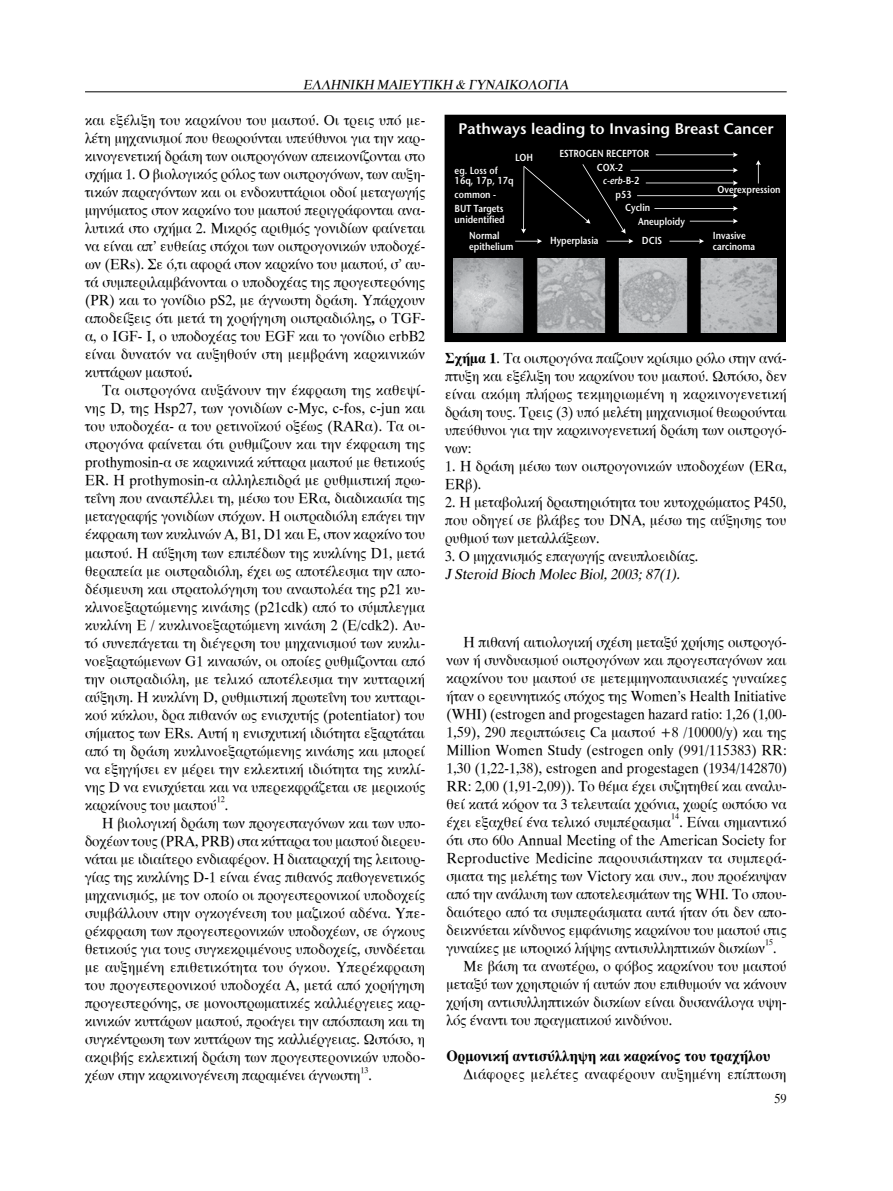
<style>
.page{position:relative;width:893px;height:1191px;background:#fff}
.page>*{position:absolute;margin:0;border:0;box-sizing:border-box;transform-origin:0 0}
.t1{font:600 16.05px "Stone Sans ITC Hel";color:#fff}
.t2{font:15.75px "UB Times Bold";color:#000;scale:.95 1}
.t3{font:15px/18px "UB Times";letter-spacing:.005em;color:#000;text-align:justify;scale:.96 1}
.t4{font:15px "UB Times";letter-spacing:.025em;color:#000;scale:.96 1}
.t5{font:italic 15px "UB Times";color:#000;scale:.96 1}
.t6{font:italic 13.5px "UB Times";color:#000;scale:.95 1}
.t7{font:13.5px "UB Times";color:#000;scale:.95 1}
.t8{font:600 10.65px/10.6px "Stone Sans ITC Hel";color:#fff;scale:.85 1}
.t9{font:italic 600 10.65px "Stone Sans ITC Hel";color:#fff;scale:.85 1}
.t10{font:8.7px "UB Times";color:#000;scale:.96 1}
.s1{font-family:"UB Times Bold"}
.s2{font-style:normal}
</style>
<div class="page">
<hr style="left:85px;top:91px;width:702px;height:1px;background:#000">
<div style="left:445px;top:115px;width:340px;height:226px;background:#000"></div>
<svg style="left:656px;top:152px;width:82px;height:5px"></svg>
<svg style="left:756px;top:160px;width:5px;height:23px"></svg>
<svg style="left:515px;top:164px;width:223px;height:80px"></svg>
<div style="left:445px;top:115px;width:341px;height:227px;border:1px solid #000"></div>
<img style="left:454px;top:258px;width:322px;height:74px">
<p class="t6" style="left:303px;top:78px;width:284px">EΛΛHNIKH MAIEYTIKH &amp; ΓYNAIKOΛΟΓIA</p>
<p class="t3" style="left:85px;top:111px;width:356px">και εξέλιξη του καρκίνου του μαστού. Οι τρεις υπό με&shy;λέτη μηχανισμοί που θεωρούνται υπεύθυνοι για την καρ&shy;κινογενετική δράση των οιστρογόνων απεικονίζονται στο σχήμα 1. Ο βιολογικός ρόλος των οιστρογόνων, των αυξη&shy;τικών παραγόντων και οι ενδοκυττάριοι οδοί μεταγωγής μηνύματος στον καρκίνο του μαστού περιγράφονται ανα&shy;λυτικά στο σχήμα 2. Μικρός αριθμός γονιδίων φαίνεται να είναι απ’ ευθείας στόχοι των οιστρογονικών υποδοχέ&shy;ων (ERs). Σε ό,τι αφορά στον καρκίνο του μαστού, σ’ αυ&shy;τά συμπεριλαμβάνονται ο υποδοχέας της προγεστερόνης (PR) και το γονίδιο pS2, με άγνωστη δράση. Υπάρχουν αποδείξεις ότι μετά τη χορήγηση οιστραδιόλης<span class="s1">,</span> ο ΤGF&shy;α, ο IGF- I, o υποδοχέας του EGF και το γονίδιο erbB2 είναι δυνατόν να αυξηθούν στη μεμβράνη καρκινικών κυττάρων μαστού<span class="s1">.</span></p>
<p class="t3" style="left:85px;top:382px;width:356px;text-indent:17px">Τα οιστρογόνα αυξάνουν την έκφραση της καθεψί&shy;νης D, της Hsp27, των γονιδίων c-Myc, c-fos, c-jun και του υποδοχέα- α του ρετινοϊκού οξέως (RARα). Τα οι&shy;στρογόνα φαίνεται ότι ρυθμίζουν και την έκφραση της prothymosin-α σε καρκινικά κύτταρα μαστού με θετικούς ER. Η prothymosin-α αλληλεπιδρά με ρυθμιστική πρω&shy;τεΐνη που αναστέλλει τη, μέσω του ERα, διαδικασία της μεταγραφής γονιδίων στόχων. Η οιστραδιόλη επάγει την έκφραση των κυκλινών A, B1, D1 και Ε, στον καρκίνο του μαστού. Η αύξηση των επιπέδων της κυκλίνης D1, μετά θεραπεία με οιστραδιόλη, έχει ως αποτέλεσμα την απο&shy;δέσμευση και στρατολόγηση του αναστολέα της p21 κυ&shy;κλινοεξαρτώμενης κινάσης (p21cdk) από το σύμπλεγμα κυκλίνη E / κυκλινοεξαρτώμενη κινάση 2 (Ε/cdk2). Αυ&shy;τό συνεπάγεται τη διέγερση του μηχανισμού των κυκλι&shy;νοεξαρτώμενων G1 κινασών, οι οποίες ρυθμίζονται από την οιστραδιόλη, με τελικό αποτέλεσμα την κυτταρική αύξηση. Η κυκλίνη D, ρυθμιστική πρωτεΐνη του κυτταρι&shy;κού κύκλου, δρα πιθανόν ως ενισχυτής (potentiator) του σήματος των ΕRs. Αυτή η ενισχυτική ιδιότητα εξαρτάται από τη δράση κυκλινοεξαρτώμενης κινάσης και μπορεί να εξηγήσει εν μέρει την εκλεκτική ιδιότητα της κυκλί&shy;νης D να ενισχύεται και να υπερεκφράζεται σε μερικούς καρκίνους του μαστού</p>
<p class="t1" style="left:458px;top:119px;width:317px">Pathways leading to Invasing Breast Cancer</p>
<p class="t8" style="left:455px;top:165px;width:71px">eg. Loss of<br>16q, 17p, 17q</p>
<p class="t8" style="left:515px;top:152px;width:23px">LOH</p>
<p class="t8" style="left:597px;top:147px;width:63px;line-height:13.5px;text-indent:-37px">ESTROGEN RECEPTOR<br>COX-2</p>
<p class="t9" style="left:603px;top:175px;width:44px">c-erb<span class="s2">-B-2</span></p>
<p class="t8" style="left:616px;top:189px;width:21px">p53</p>
<p class="t8" style="left:625px;top:202px;width:31px">Cyclin</p>
<p class="t8" style="left:638px;top:216px;width:57px">Aneuploidy</p>
<p class="t8" style="left:717px;top:184px;width:76px">Overexpression</p>
<p class="t8" style="left:455px;top:187px;width:59px;line-height:14.2px">common -<br>BUT Targets</p>
<p class="t8" style="left:469px;top:211px;width:43px;line-height:16.4px;text-indent:-15px">unidentified<br>Normal</p>
<p class="t8" style="left:469px;top:241px;width:54px">epithelium</p>
<p class="t8" style="left:550px;top:235px;width:59px">Hyperplasia</p>
<p class="t8" style="left:642px;top:235px;width:25px">DCIS</p>
<p class="t8" style="left:713px;top:230px;width:51px">Invasive carcinoma</p>
<p class="t3" style="left:445px;top:350px;width:357px"><span class="s1">Σχήμα 1</span>. Τα οιστρογόνα παίζουν κρίσιμο ρόλο στην ανά&shy;πτυξη και εξέλιξη του καρκίνου του μαστού. Ωστόσο, δεν είναι ακόμη πλήρως τεκμηριωμένη η καρκινογενετική δράση τους. Τρεις (3) υπό μελέτη μηχανισμοί θεωρούνται υπεύθυνοι για την καρκινογενετική δράση των οιστρογό&shy;νων:</p>
<p class="t3" style="left:445px;top:458px;width:357px">1. Η δράση μέσω των οιστρογονικών υποδοχέων (ERα,<br>ERβ).</p>
<p class="t3" style="left:445px;top:494px;width:357px">2. Η μεταβολική δραστηριότητα του κυτοχρώματος P450, που οδηγεί σε βλάβες του DNA, μέσω της αύξησης του ρυθμού των μεταλλάξεων.</p>
<p class="t3" style="left:445px;top:548px;width:265px">3. O μηχανισμός επαγωγής ανευπλοειδίας.</p>
<p class="t5" style="left:445px;top:567px;width:249px">J Steroid Bioch Molec Biol,2003;87(1).</p>
<p class="t3" style="left:446px;top:633px;width:356px;text-indent:17px">Η πιθανή αιτιολογική σχέση μεταξύ χρήσης οιστρογό&shy;νων ή συνδυασμού οιστρογόνων και προγεσταγόνων και καρκίνου του μαστού σε μετεμμηνοπαυσιακές γυναίκες ήταν ο ερευνητικός στόχος της Women’s Health Initiative (WHI) (estrogen and progestagen hazard ratio: 1,26 (1,00- 1,59), 290 περιπτώσεις Ca μαστού +8 /10000/y) και της Million Women Study (estrogen only (991/115383) RR:<br>1,30 (1,22-1,38), estrogen and progestagen (1934/142870)<br>RR: 2,00 (1,91-2,09)). Το θέμα έχει συζητηθεί και αναλυ&shy;θεί κατά κόρον τα 3 τελευταία χρόνια, χωρίς ωστόσο να έχει εξαχθεί ένα τελικό συμπέρασμα</p>
<p class="t10" style="left:217px;top:795px;width:10px">12</p>
<p class="t3" style="left:225px;top:796px;width:5px">.</p>
<p class="t3" style="left:102px;top:814px;width:338px">Η βιολογική δράση των προγεσταγόνων και των υπο-</p>
<p class="t3" style="left:85px;top:832px;width:356px">δοχέων τους (PRA, PRB) στα κύτταρα του μαστού διερευ-</p>
<p class="t3" style="left:85px;top:850px;width:356px">νάται με ιδιαίτερο ενδιαφέρον. H διαταραχή της λειτουρ-</p>
<p class="t3" style="left:85px;top:868px;width:356px">γίας της κυκλίνης D-1 είναι ένας πιθανός παθογενετικός</p>
<p class="t3" style="left:85px;top:886px;width:356px">μηχανισμός, με τον οποίο οι προγεστερονικοί υποδοχείς</p>
<p class="t3" style="left:85px;top:904px;width:356px">συμβάλλουν στην ογκογένεση του μαζικού αδένα. Υπε-</p>
<p class="t3" style="left:85px;top:922px;width:356px">ρέκφραση των προγεστερονικών υποδοχέων, σε όγκους</p>
<p class="t3" style="left:85px;top:940px;width:356px">θετικούς για τους συγκεκριμένους υποδοχείς, συνδέεται</p>
<p class="t3" style="left:85px;top:958px;width:356px">με αυξημένη επιθετικότητα του όγκου. Υπερέκφραση</p>
<p class="t3" style="left:85px;top:976px;width:356px">του προγεστερονικού υποδοχέα A, μετά από χορήγηση</p>
<p class="t3" style="left:85px;top:994px;width:356px">προγεστερόνης, σε μονοστρωματικές καλλιέργειες καρ-</p>
<p class="t3" style="left:85px;top:1012px;width:355px">κινικών κυττάρων μαστού, προάγει την απόσπαση και τη</p>
<p class="t3" style="left:85px;top:1030px;width:356px">συγκέντρωση των κυττάρων της καλλιέργειας. Ωστόσο, η</p>
<p class="t3" style="left:85px;top:1048px;width:356px">ακριβής εκλεκτική δράση των προγεστερονικών υποδο-</p>
<p class="t3" style="left:85px;top:1066px;width:288px">χέων στην καρκινογένεση παραμένει άγνωστη</p>
<p class="t10" style="left:671px;top:811px;width:10px">14</p>
<p class="t3" style="left:446px;top:813px;width:356px;text-indent:233px">. Είναι σημαντικό ότι στο 60ο Annual Meeting of the American Society for Reproductive Medicine παρουσιάστηκαν τα συμπερά&shy;σματα της μελέτης των Victory και συν., που προέκυψαν από την ανάλυση των αποτελεσμάτων της WHI. Το σπου&shy;δαιότερο από τα συμπεράσματα αυτά ήταν ότι δεν απο&shy;δεικνύεται κίνδυνος εμφάνισης καρκίνου του μαστού στις γυναίκες με ιστορικό λήψης αντισυλληπτικών δισκίων</p>
<p class="t10" style="left:765px;top:937px;width:10px">15</p>
<p class="t3" style="left:773px;top:939px;width:5px">.</p>
<p class="t3" style="left:463px;top:957px;width:338px">Με βάση τα ανωτέρω, ο φόβος καρκίνου του μαστού</p>
<p class="t3" style="left:446px;top:975px;width:356px">μεταξύ των χρηστριών ή αυτών που επιθυμούν να κάνουν</p>
<p class="t3" style="left:446px;top:993px;width:356px">χρήση αντισυλληπτικών δισκίων είναι δυσανάλογα υψη-</p>
<p class="t3" style="left:446px;top:1011px;width:237px">λός έναντι του πραγματικού κινδύνου.</p>
<p class="t2" style="left:446px;top:1047px;width:343px">Oρμονική αντισύλληψη και καρκίνος του τραχήλου</p>
<p class="t4" style="left:463px;top:1066px;width:338px">Διάφορες μελέτες αναφέρουν αυξημένη επίπτωση</p>
<p class="t10" style="left:360px;top:1065px;width:10px">13</p>
<p class="t3" style="left:368px;top:1066px;width:5px">.</p>
<p class="t7" style="left:774px;top:1092px;width:14px">59</p>
</div>
